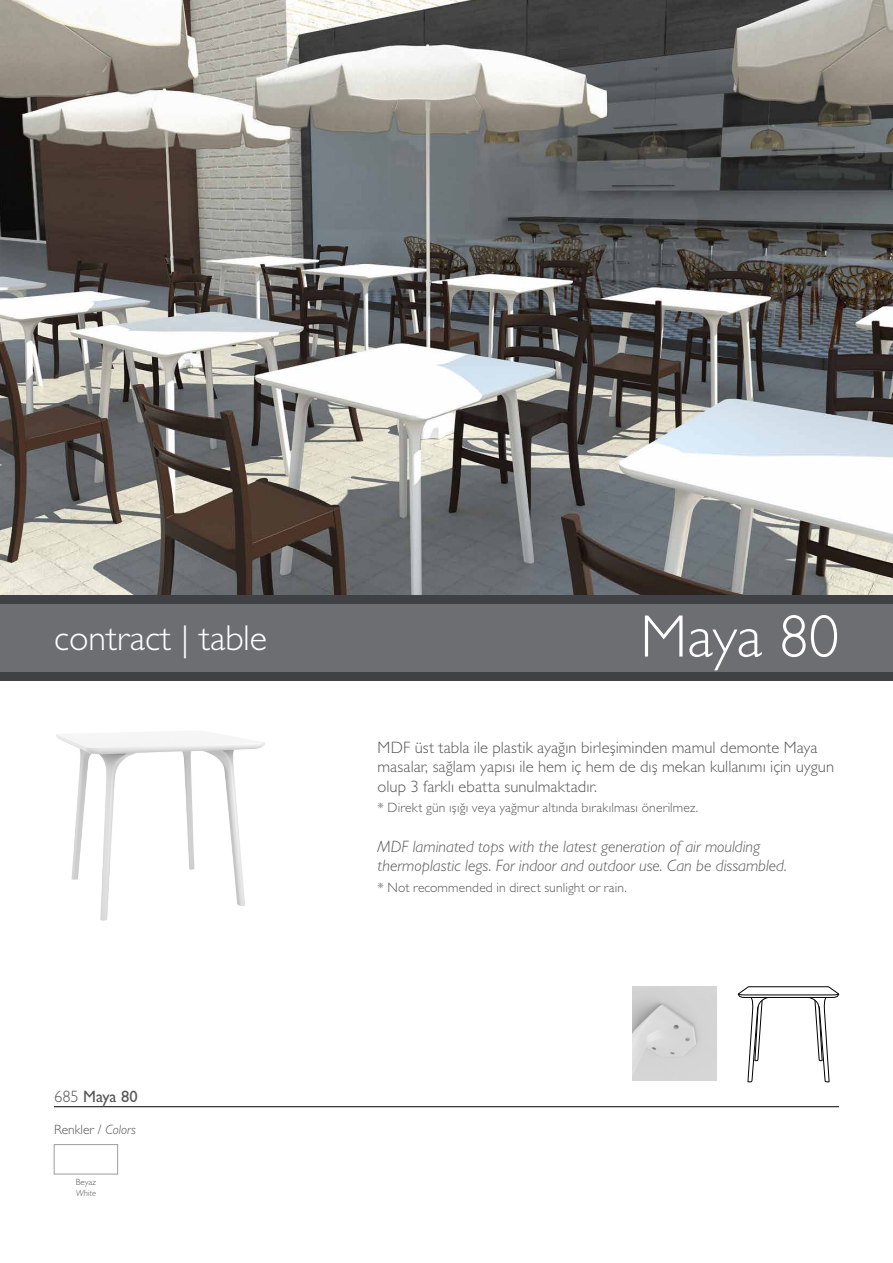
<style>
.page{position:relative;width:893px;height:1263px;background:#fff}
.page>*{position:absolute;margin:0;border:0;box-sizing:border-box;transform-origin:0 0}
.t1{font:300 60.15px "Gill Sans";letter-spacing:-.005em;color:#fff}
.t2{font:300 36px "Gill Sans";color:#fff}
.t3{font:300 16.5px/19.8px "Gill Sans";letter-spacing:.005em;color:#575756}
.t4{font:italic 300 16.5px/19.8px "Gill Sans";color:#575756}
.t5{font:16.5px "Gill Sans";color:#575756}
.t6{font:300 13.5px "Gill Sans";letter-spacing:.01em;color:#575756}
.t7{font:300 9px "Gill Sans";color:#575756}
.t8{font:italic 300 9px "Gill Sans";color:#575756}
.s1{font-weight:300}
.s2{font-style:italic}
</style>
<div class="page">
<div style="left:54px;top:1144px;width:64px;height:30px;background:#fff;border:1px solid #9d9d9c"></div>
<img style="left:0;top:0;width:893px;height:595px">
<img style="left:633px;top:986px;width:83px;height:94px">
<img style="left:56px;top:731px;width:209px;height:190px">
<svg style="left:738px;top:986px;width:102px;height:97px"></svg>
<div style="left:0;top:604px;width:893px;height:68px;background:#6c6e72"></div>
<div style="left:0;top:672px;width:893px;height:8px;background:#3f4144"></div>
<div style="left:0;top:595px;width:893px;height:9px;background:#3f4144"></div>
<hr style="left:54px;top:1106px;width:785px;height:1px;background:#000">
<h2 class="t2" style="left:54px;top:617px;width:215px">contract | table</h2>
<h1 class="t1" style="left:640px;top:601px;width:200px">Maya 80</h1>
<p class="t5" style="left:54px;top:1087px;width:85px"><span class="s1">685</span> Maya 80</p>
<p class="t6" style="left:54px;top:1122px;width:84px">Renkler / <span class="s2">Colors</span></p>
<p class="t7" style="left:76px;top:1177px;width:22px">Beyaz</p>
<p class="t8" style="left:76px;top:1188px;width:22px">White</p>
<p class="t3" style="left:378px;top:737px;width:458px">MDF üst tabla ile plastik ayağın birleşiminden mamul demonte Maya masalar, sağlam yapısı ile hem iç hem de dış mekan kullanımı için uygun olup 3 farklı ebatta sunulmaktadır.</p>
<p class="t6" style="left:378px;top:799px;width:322px">* Direkt gün ışığı veya yağmur altında bırakılması önerilmez.</p>
<p class="t4" style="left:378px;top:836px;width:411px">MDF laminated tops with the latest generation of air moulding thermoplastic legs. For indoor and outdoor use. Can be dissambled.</p>
<p class="t6" style="left:378px;top:879px;width:251px">* Not recommended in direct sunlight or rain.</p>
</div>
